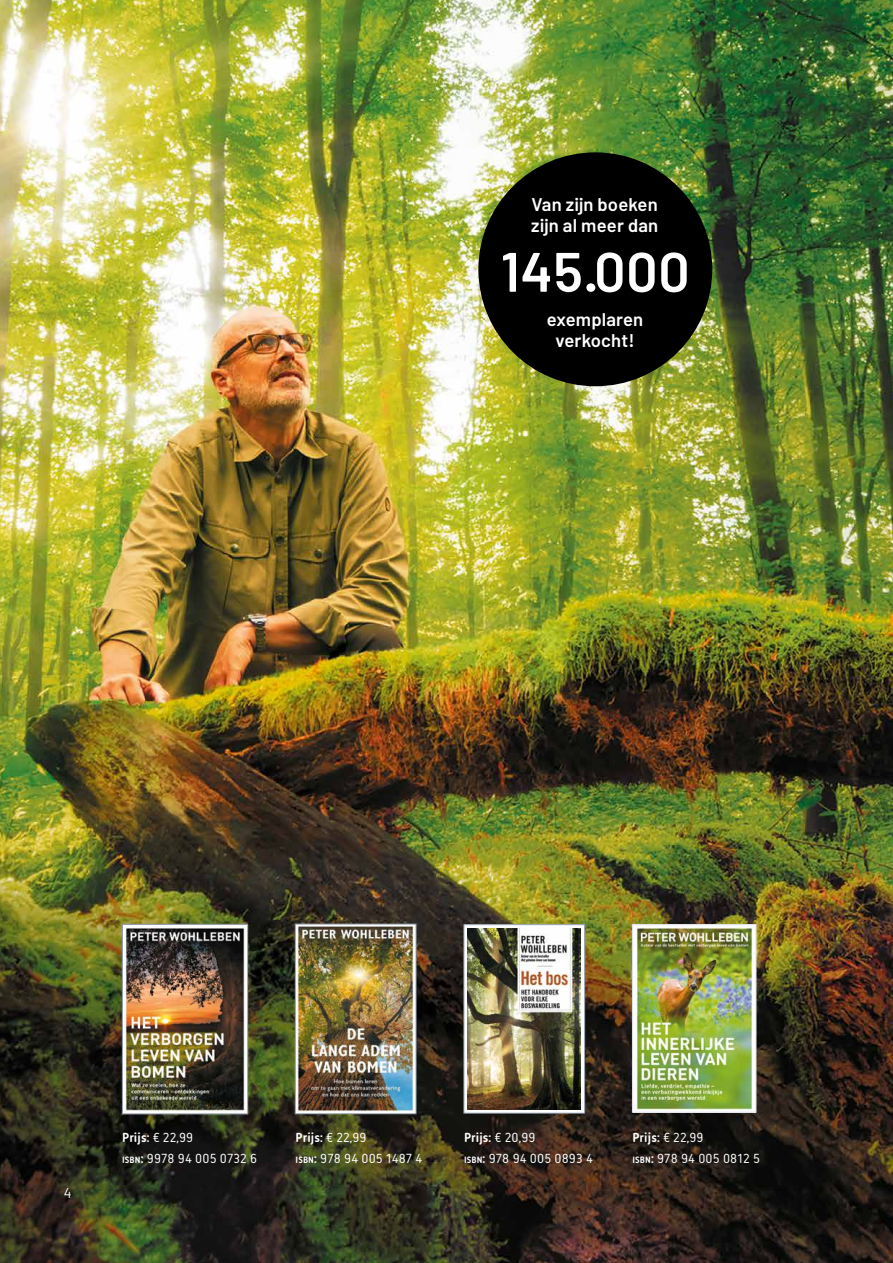
<style>
.page{position:relative;width:893px;height:1263px;background:#fff}
.page>*{position:absolute;margin:0;border:0;box-sizing:border-box;transform-origin:0 0}
.t1{font:600 55.5px "Barlow";letter-spacing:.01em;color:#fff}
.t2{font:600 18.45px/21px "Barlow";letter-spacing:.01em;color:#fff;text-align:center}
.t3{font:14.25px "Barlow";color:#fff}
.t4{font:13.5px/21px "Korb";letter-spacing:.01em;color:#fff}
.s1{font-weight:700}
.s2{font-weight:700;font-size:9.45px}
</style>
<div class="page">
<img style="left:0;top:0;width:893px;height:1263px">
<img style="left:124px;top:926px;width:122px;height:186px">
<div style="left:122px;top:924px;width:126px;height:190px;border:1px solid #8e98a8"></div>
<img style="left:297px;top:926px;width:117px;height:186px">
<div style="left:295px;top:924px;width:121px;height:190px;border:1px solid #8e98a8"></div>
<img style="left:634px;top:926px;width:120px;height:184px">
<div style="left:632px;top:924px;width:124px;height:188px;border:1px solid #dbdee5"></div>
<svg style="left:466px;top:926px;width:117px;height:185px"></svg>
<img style="left:468px;top:928px;width:113px;height:181px">
<div style="left:464px;top:924px;width:121px;height:189px;border:1px solid #8e98a8"></div>
<div style="left:478px;top:152px;width:234px;height:234px;background:#000;border-radius:50%"></div>
<h2 class="t2" style="left:531px;top:193px;width:128px;text-align:left">Van zijn boeken zijn al meer dan</h2>
<h1 class="t1" style="left:501px;top:237px;width:190px">145.000</h1>
<h2 class="t2" style="left:547px;top:308px;width:98px">exemplaren verkocht!</h2>
<p class="t3" style="left:64px;top:1184px;width:9px">4</p>
<p class="t4" style="left:122px;top:1126px;width:137px"><span class="s1">Prijs:</span> € 22,99<br><span class="s2">ISBN</span><span class="s1">:</span> 9978 94 005 0732 6</p>
<p class="t4" style="left:296px;top:1126px;width:128px"><span class="s1">Prijs:</span> € 22,99<br><span class="s2">ISBN</span><span class="s1">:</span> 978 94 005 1487 4</p>
<p class="t4" style="left:632px;top:1126px;width:129px"><span class="s1">Prijs:</span> € 22,99<br><span class="s2">ISBN</span><span class="s1">:</span> 978 94 005 0812 5</p>
<p class="t4" style="left:464px;top:1126px;width:130px"><span class="s1">Prijs:</span> € 20,99<br><span class="s2">ISBN</span><span class="s1">:</span> 978 94 005 0893 4</p>
</div>
